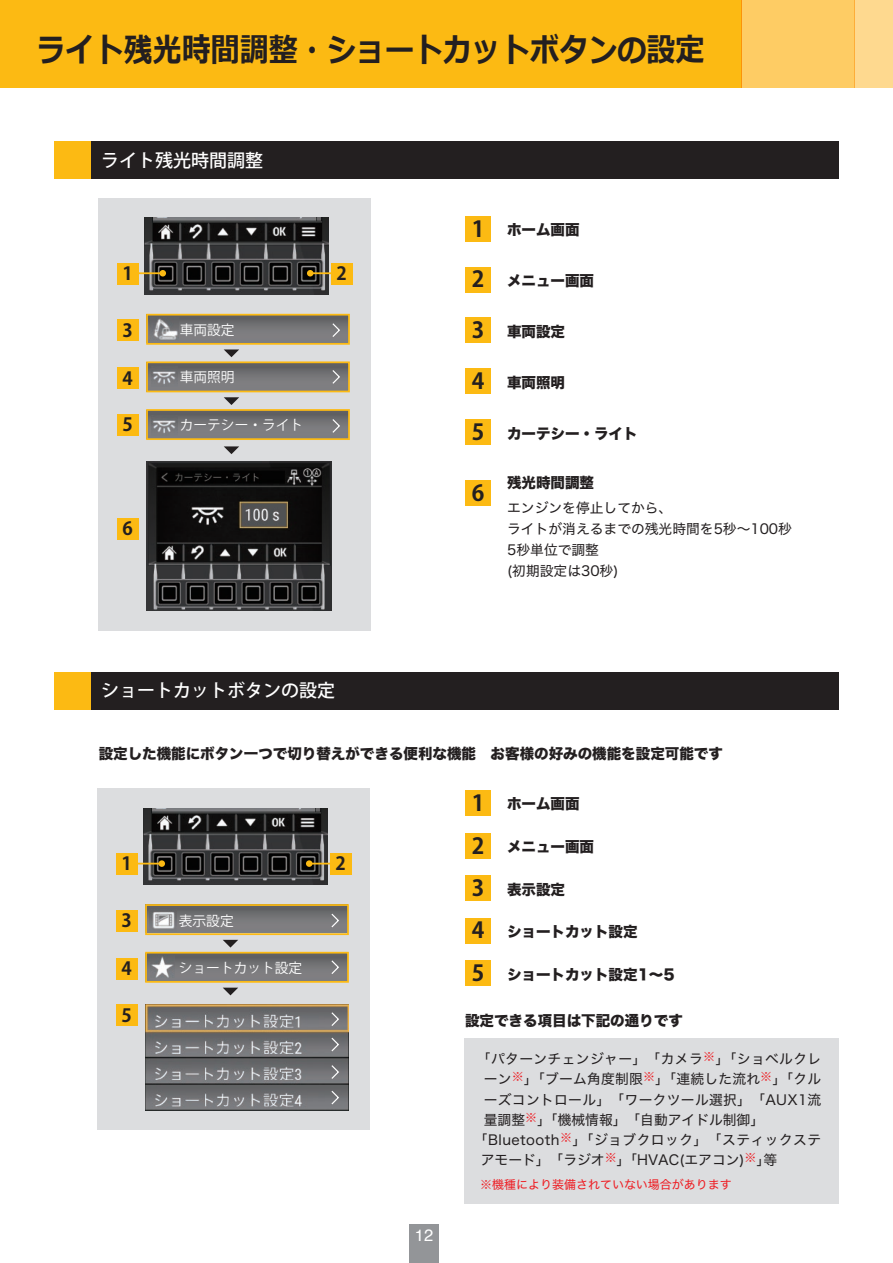
<style>
.page{position:relative;width:893px;height:1263px;background:#fff}
.page>*{position:absolute;margin:0;border:0;box-sizing:border-box;transform-origin:0 0}
.t1{font:700 33px "Meiryo";color:#231f20;scale:.88 1}
.t2{font:700 22.05px "Koz Go Pr 6 N";color:#231f20}
.t3{font:700 18.15px "Koz Go Pr 6 N";color:#231f20}
.t4{font:500 18px "Koz Go Pr 6 N";color:#fff}
.t5{font:16.5px "Helvetica";color:#fff}
.t6{font:14.55px "Hiragino Sans W8";color:#231f20}
.t7{font:13.8px/21px "Hiragino Sans W4";letter-spacing:.015em;color:#231f20}
.t8{font:13.8px "Koz Go Pr 6 N";color:#fff}
.t9{font:13.8px "Hiragino Sans W4";letter-spacing:.035em;color:#231f20}
.t10{font:12px "Hiragino Sans W4";color:#ee1d23}
.s1{font-family:"Koz Go Pr 6 N";font-weight:700;font-size:22.05px}
</style>
<div class="page">
<div style="left:0;top:0;width:741px;height:87px;background:#fcba13"></div>
<div style="left:741px;top:0;width:113px;height:87px;background:#fecc64"></div>
<div style="left:854px;top:0;width:39px;height:87px;background:#fed98f"></div>
<div style="left:54px;top:672px;width:37px;height:37px;background:#fcba13"></div>
<div style="left:91px;top:672px;width:748px;height:37px;background:#231f20"></div>
<div style="left:54px;top:142px;width:37px;height:37px;background:#fcba13"></div>
<div style="left:91px;top:142px;width:748px;height:37px;background:#231f20"></div>
<div style="left:464px;top:1038px;width:375px;height:165px;background:#dcdddf"></div>
<div style="left:465px;top:216px;width:26px;height:26px;background:#fcba13"></div>
<div style="left:465px;top:267px;width:26px;height:26px;background:#fcba13"></div>
<div style="left:465px;top:318px;width:26px;height:25px;background:#fcba13"></div>
<div style="left:465px;top:368px;width:26px;height:26px;background:#fcba13"></div>
<div style="left:465px;top:419px;width:26px;height:26px;background:#fcba13"></div>
<div style="left:465px;top:480px;width:26px;height:26px;background:#fcba13"></div>
<div style="left:465px;top:790px;width:26px;height:26px;background:#fcba13"></div>
<div style="left:465px;top:833px;width:26px;height:26px;background:#fcba13"></div>
<div style="left:465px;top:875px;width:26px;height:26px;background:#fcba13"></div>
<div style="left:465px;top:918px;width:26px;height:26px;background:#fcba13"></div>
<div style="left:465px;top:960px;width:26px;height:26px;background:#fcba13"></div>
<div style="left:98px;top:788px;width:272px;height:342px;background:#dcdddf"></div>
<img style="left:143px;top:808px;width:184px;height:76px">
<div style="left:99px;top:198px;width:272px;height:432px;background:#dcdddf"></div>
<img style="left:144px;top:218px;width:184px;height:76px">
<svg style="left:149px;top:317px;width:198px;height:25px;background:#747477"></svg>
<svg style="left:148px;top:907px;width:198px;height:25px;background:#737376"></svg>
<div style="left:146px;top:953px;width:202px;height:28px;background:linear-gradient(to bottom,#5f5f61,#858488)"></div>
<svg style="left:149px;top:364px;width:198px;height:25px;background:#727274"></svg>
<div style="left:147px;top:410px;width:202px;height:28px;background:linear-gradient(to bottom,#5f5f62,#858488)"></div>
<div style="left:116px;top:853px;width:21px;height:22px;background:#fcba13"></div>
<div style="left:116px;top:910px;width:21px;height:21px;background:#fcba13"></div>
<div style="left:116px;top:958px;width:21px;height:21px;background:#fcba13"></div>
<div style="left:116px;top:1005px;width:21px;height:21px;background:#fcba13"></div>
<div style="left:330px;top:853px;width:21px;height:22px;background:#fcba13"></div>
<div style="left:159px;top:860px;width:6px;height:7px;background:#fcba13;border-radius:50%"></div>
<svg style="left:137px;top:863px;width:22px;height:1px"></svg>
<div style="left:306px;top:860px;width:6px;height:7px;background:#fcba13;border-radius:50%"></div>
<svg style="left:312px;top:863px;width:18px;height:1px"></svg>
<div style="left:145px;top:904px;width:204px;height:31px;border:2px solid #fcba13"></div>
<div style="left:145px;top:952px;width:204px;height:31px;border:2px solid #fcba13"></div>
<svg style="left:223px;top:940px;width:15px;height:7px"></svg>
<svg style="left:223px;top:988px;width:15px;height:7px"></svg>
<svg style="left:330px;top:912px;width:10px;height:17px"></svg>
<svg style="left:330px;top:959px;width:10px;height:16px"></svg>
<div style="left:117px;top:263px;width:21px;height:21px;background:#fcba13"></div>
<div style="left:117px;top:320px;width:21px;height:21px;background:#fcba13"></div>
<div style="left:117px;top:368px;width:21px;height:21px;background:#fcba13"></div>
<div style="left:117px;top:414px;width:21px;height:22px;background:#fcba13"></div>
<div style="left:117px;top:518px;width:21px;height:22px;background:#fcba13"></div>
<div style="left:331px;top:263px;width:21px;height:21px;background:#fcba13"></div>
<svg style="left:160px;top:270px;width:6px;height:6px"></svg>
<hr style="left:138px;top:272px;width:25px;height:2px;background:#fcba13">
<svg style="left:307px;top:270px;width:6px;height:6px"></svg>
<hr style="left:310px;top:272px;width:25px;height:2px;background:#fcba13">
<div style="left:146px;top:314px;width:204px;height:31px;border:2px solid #fcba13"></div>
<div style="left:146px;top:361px;width:204px;height:31px;border:2px solid #fcba13"></div>
<div style="left:146px;top:409px;width:204px;height:31px;border:2px solid #fcba13"></div>
<svg style="left:224px;top:349px;width:15px;height:8px"></svg>
<svg style="left:224px;top:397px;width:15px;height:8px"></svg>
<svg style="left:224px;top:446px;width:15px;height:8px"></svg>
<svg style="left:331px;top:322px;width:10px;height:16px"></svg>
<svg style="left:331px;top:369px;width:10px;height:16px"></svg>
<svg style="left:331px;top:418px;width:10px;height:16px"></svg>
<img style="left:150px;top:317px;width:28px;height:24px">
<img style="left:151px;top:367px;width:27px;height:20px">
<img style="left:151px;top:415px;width:27px;height:20px">
<img style="left:147px;top:462px;width:185px;height:148px">
<img style="left:150px;top:910px;width:27px;height:22px">
<img style="left:151px;top:955px;width:24px;height:22px">
<img style="left:146px;top:1004px;width:202px;height:106px">
<svg style="left:330px;top:1011px;width:10px;height:16px"></svg>
<svg style="left:330px;top:1036px;width:10px;height:17px"></svg>
<svg style="left:330px;top:1064px;width:10px;height:16px"></svg>
<svg style="left:330px;top:1089px;width:10px;height:17px"></svg>
<div style="left:409px;top:1224px;width:30px;height:39px;background:#939598"></div>
<h1 class="t1" style="left:37px;top:27px;width:761px">ライト残光時間調整・ショートカットボタンの設定</h1>
<h3 class="t4" style="left:101px;top:150px;width:163px">ライト残光時間調整</h3>
<h3 class="t3" style="left:122px;top:263px;width:12px">1</h3>
<h3 class="t3" style="left:122px;top:320px;width:12px">3</h3>
<h3 class="t3" style="left:122px;top:368px;width:12px">4</h3>
<h3 class="t3" style="left:122px;top:414px;width:12px">5</h3>
<h3 class="t3" style="left:122px;top:518px;width:12px">6</h3>
<p class="t8" style="left:180px;top:323px;width:56px">車両設定</p>
<p class="t8" style="left:180px;top:370px;width:56px">車両照明</p>
<p class="t8" style="left:180px;top:417px;width:125px">カーテシー・ライト</p>
<h3 class="t3" style="left:337px;top:263px;width:12px">2</h3>
<h3 class="t4" style="left:101px;top:681px;width:235px">ショートカットボタンの設定</h3>
<p class="t6" style="left:472px;top:221px;width:109px"><span class="s1">1</span> ホーム画面</p>
<p class="t6" style="left:472px;top:272px;width:124px"><span class="s1">2</span> メニュー画面</p>
<p class="t6" style="left:472px;top:323px;width:95px"><span class="s1">3</span> 車両設定</p>
<p class="t6" style="left:472px;top:374px;width:95px"><span class="s1">4</span> 車両照明</p>
<p class="t6" style="left:472px;top:425px;width:167px"><span class="s1">5</span> カーテシー・ライト</p>
<h2 class="t2" style="left:472px;top:480px;width:14px">6</h2>
<p class="t6" style="left:507px;top:474px;width:89px">残光時間調整</p>
<p class="t7" style="left:507px;top:496px;width:286px">エンジンを停止してから、<br>ライトが消えるまでの残光時間を5秒～100秒<br>5秒単位で調整<br>(初期設定は30秒)</p>
<p class="t6" style="left:99px;top:745px;width:626px">設定した機能にボタン一つで切り替えができる便利な機能　お客様の好みの機能を設定可能です</p>
<h3 class="t3" style="left:121px;top:853px;width:12px">1</h3>
<h3 class="t3" style="left:121px;top:910px;width:12px">3</h3>
<h3 class="t3" style="left:121px;top:958px;width:12px">4</h3>
<h3 class="t3" style="left:121px;top:1005px;width:12px">5</h3>
<p class="t8" style="left:179px;top:913px;width:56px">表示設定</p>
<p class="t8" style="left:179px;top:960px;width:125px">ショートカット設定</p>
<h3 class="t3" style="left:336px;top:853px;width:12px">2</h3>
<p class="t5" style="left:415px;top:1223px;width:20px">12</p>
<p class="t6" style="left:472px;top:796px;width:109px"><span class="s1">1</span> ホーム画面</p>
<p class="t6" style="left:472px;top:838px;width:124px"><span class="s1">2</span> メニュー画面</p>
<p class="t6" style="left:472px;top:881px;width:95px"><span class="s1">3</span> 表示設定</p>
<p class="t6" style="left:472px;top:924px;width:167px"><span class="s1">4</span> ショートカット設定</p>
<p class="t6" style="left:472px;top:966px;width:204px"><span class="s1">5</span> ショートカット設定1～5</p>
<p class="t6" style="left:465px;top:1012px;width:219px">設定できる項目は下記の通りです</p>
<p class="t7" style="left:477px;top:1047px;width:346px">「パターンチェンジャー」「カメラ<sup>※</sup>｣「ショベルクレ</p>
<p class="t7" style="left:484px;top:1068px;width:339px">ーン<sup>※</sup>｣「ブーム角度制限<sup>※</sup>｣「連続した流れ<sup>※</sup>｣「クル</p>
<p class="t7" style="left:484px;top:1088px;width:339px">ーズコントロール」「ワークツール選択」「AUX1流</p>
<p class="t7" style="left:484px;top:1108px;width:282px">量調整<sup>※</sup>｣「機械情報」「自動アイドル制御」</p>
<p class="t9" style="left:474px;top:1128px;width:349px">「Bluetooth<sup>※</sup>｣「ジョブクロック」「スティックステ</p>
<p class="t7" style="left:481px;top:1149px;width:298px">アモード」「ラジオ<sup>※</sup>｣「HVAC(エアコン)<sup>※</sup>｣等</p>
<p class="t10" style="left:480px;top:1174px;width:253px">※機種により装備されていない場合があります</p>
</div>
